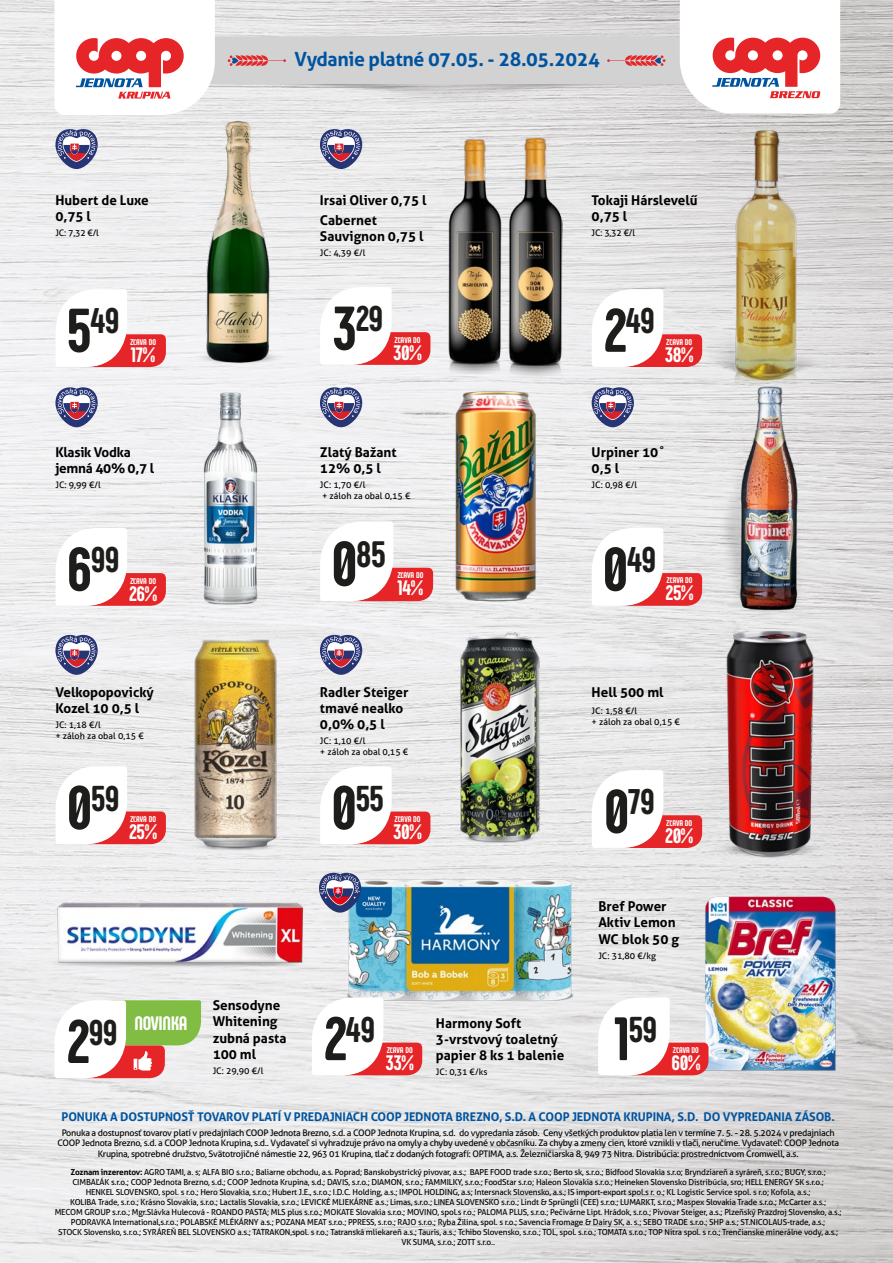
<style>
.page{position:relative;width:893px;height:1263px;background:#fff}
.page>*{position:absolute;margin:0;border:0;box-sizing:border-box;transform-origin:0 0}
.t1{font:800 61.2px "Phenomena";color:#1d1d1b}
.t2{font:800 36.6px "Phenomena";color:#1d1d1b}
.t3{font:800 35.7px "Phenomena";letter-spacing:-.02em;color:#1d1d1b}
.t4{font:800 20.85px "Phenomena";letter-spacing:-.02em;color:#fff}
.t5{font:700 19.5px "Aller";letter-spacing:-.02em;color:#00549f}
.t6{font:800 19.5px "Phenomena";letter-spacing:-.02em;color:#fff}
.t7{font:700 13.5px/16.2px "Aller";color:#000}
.t8{font:700 13.5px/16.2px "Aller";letter-spacing:-.02em;color:#000}
.t9{font:700 12px "Aller";letter-spacing:-.01em;color:#00549f}
.t10{font:9px/10.8px "Aller";letter-spacing:-.03em;color:#000;text-align:center}
.t11{font:9px/10.8px "Aller";color:#000}
.t12{font:800 8.4px "Phenomena";letter-spacing:-.01em;color:#fff}
.t13{font:8.25px/9.9px "Aller";letter-spacing:-.02em;color:#000;text-align:center}
.s1{font-size:61.2px}
.s2{font-size:61.2px;color:#1d1d1b}
.s3{font-size:35.7px;color:#1d1d1b}
.s4{font-size:62.7px}
.s5{font-weight:700}
</style>
<div class="page">
<img style="left:0;top:0;width:893px;height:1263px">
<img style="left:42px;top:873px;width:287px;height:111px">
<img style="left:329px;top:859px;width:259px;height:152px">
<img style="left:653px;top:379px;width:217px;height:236px">
<svg style="left:54px;top:0;width:786px;height:115px"></svg>
<svg style="left:592px;top:528px;width:110px;height:78px"></svg>
<img style="left:176px;top:108px;width:124px;height:279px">
<img style="left:695px;top:108px;width:143px;height:296px">
<img style="left:703px;top:893px;width:135px;height:182px">
<svg style="left:56px;top:528px;width:110px;height:78px"></svg>
<svg style="left:320px;top:766px;width:111px;height:78px"></svg>
<svg style="left:56px;top:766px;width:110px;height:78px"></svg>
<svg style="left:320px;top:287px;width:111px;height:78px"></svg>
<svg style="left:592px;top:770px;width:110px;height:78px"></svg>
<svg style="left:56px;top:289px;width:110px;height:78px"></svg>
<svg style="left:592px;top:289px;width:110px;height:78px"></svg>
<svg style="left:55px;top:635px;width:43px;height:40px"></svg>
<svg style="left:320px;top:635px;width:42px;height:40px"></svg>
<svg style="left:320px;top:129px;width:42px;height:40px"></svg>
<svg style="left:55px;top:387px;width:43px;height:40px"></svg>
<svg style="left:320px;top:387px;width:42px;height:40px"></svg>
<svg style="left:592px;top:387px;width:42px;height:40px"></svg>
<svg style="left:55px;top:129px;width:43px;height:40px"></svg>
<img style="left:436px;top:615px;width:134px;height:250px">
<img style="left:443px;top:136px;width:64px;height:237px">
<img style="left:706px;top:619px;width:128px;height:246px">
<img style="left:188px;top:627px;width:95px;height:232px">
<img style="left:509px;top:139px;width:53px;height:239px">
<img style="left:187px;top:378px;width:87px;height:242px">
<svg style="left:320px;top:521px;width:113px;height:80px"></svg>
<svg style="left:312px;top:997px;width:110px;height:78px"></svg>
<svg style="left:598px;top:997px;width:111px;height:78px"></svg>
<svg style="left:319px;top:873px;width:42px;height:40px"></svg>
<img style="left:452px;top:387px;width:87px;height:219px">
<svg style="left:55px;top:1000px;width:146px;height:78px"></svg>
<h3 class="t5" style="left:294px;top:47px;width:307px">Vydanie platné 07.05. - 28.05.2024</h3>
<h3 class="t7" style="left:55px;top:191px;width:95px">Hubert de Luxe<br>0,75 l</h3>
<p class="t10" style="left:55px;top:227px;width:45px">JC: 7,32 €/l</p>
<h3 class="t3" style="left:67px;top:298px;width:54px"><span class="s1">5</span>49</h3>
<p class="t12" style="left:130px;top:336px;width:28px">ZĽAVA DO</p>
<h3 class="t4" style="left:131px;top:342px;width:26px">17%</h3>
<h3 class="t8" style="left:55px;top:444px;width:100px">Klasik Vodka jemná 40% 0,7 l</h3>
<p class="t10" style="left:55px;top:479px;width:47px">JC: 9,99 €/l</p>
<h3 class="t3" style="left:67px;top:537px;width:54px"><span class="s1">6</span>99</h3>
<p class="t12" style="left:130px;top:575px;width:28px">ZĽAVA DO</p>
<h3 class="t4" style="left:129px;top:580px;width:30px">26%</h3>
<h3 class="t7" style="left:55px;top:684px;width:100px">Velkopopovický<br>Kozel 10 0,5 l</h3>
<p class="t11" style="left:55px;top:719px;width:90px">JC: 1,18 €/l<br>+ záloh za obal 0,15 €</p>
<h3 class="t3" style="left:91px;top:775px;width:30px">59</h3>
<h1 class="t1" style="left:67px;top:769px;width:27px">0</h1>
<p class="t12" style="left:130px;top:814px;width:28px">ZĽAVA DO</p>
<h3 class="t4" style="left:129px;top:819px;width:29px">25%</h3>
<h3 class="t6" style="left:67px;top:1011px;width:122px"><span class="s2">2</span><span class="s3">99</span> NOVINKA</h3>
<h3 class="t7" style="left:213px;top:997px;width:75px">Sensodyne<br>Whitening zubná pasta<br>100 ml</h3>
<p class="t10" style="left:213px;top:1065px;width:52px">JC: 29,90 €/l</p>
<h3 class="t7" style="left:320px;top:189px;width:108px;line-height:20.4px">Irsai Oliver 0,75 l<br>Cabernet</h3>
<h3 class="t7" style="left:320px;top:228px;width:105px">Sauvignon 0,75 l</h3>
<p class="t10" style="left:320px;top:248px;width:47px">JC: 4,39 €/l</p>
<h3 class="t3" style="left:332px;top:296px;width:53px"><span class="s1">3</span>29</h3>
<p class="t12" style="left:395px;top:334px;width:28px">ZĽAVA DO</p>
<h3 class="t4" style="left:393px;top:339px;width:30px">30%</h3>
<h3 class="t7" style="left:320px;top:444px;width:78px">Zlatý Bažant<br>12% 0,5 l</h3>
<p class="t11" style="left:320px;top:479px;width:92px">JC: 1,70 €/l<br>+ záloh za obal 0,15 €</p>
<h2 class="t2" style="left:331px;top:531px;width:56px"><span class="s4">0</span>85</h2>
<p class="t12" style="left:397px;top:570px;width:28px">ZĽAVA DO</p>
<h3 class="t4" style="left:398px;top:575px;width:27px">14%</h3>
<h3 class="t7" style="left:592px;top:191px;width:107px">Tokaji Hárslevelű<br>0,75 l</h3>
<p class="t10" style="left:592px;top:227px;width:45px">JC: 3,32 €/l</p>
<h3 class="t3" style="left:604px;top:298px;width:53px"><span class="s1">2</span>49</h3>
<p class="t12" style="left:666px;top:336px;width:28px">ZĽAVA DO</p>
<h3 class="t4" style="left:665px;top:342px;width:30px">38%</h3>
<h3 class="t7" style="left:592px;top:444px;width:75px">Urpiner 10˚<br>0,5 l</h3>
<p class="t10" style="left:592px;top:479px;width:47px">JC: 0,98 €/l</p>
<h3 class="t3" style="left:603px;top:537px;width:55px"><span class="s1">0</span>49</h3>
<p class="t12" style="left:667px;top:575px;width:28px">ZĽAVA DO</p>
<h3 class="t4" style="left:666px;top:580px;width:29px">25%</h3>
<h3 class="t7" style="left:320px;top:684px;width:90px">Radler Steiger tmavé nealko<br>0,0% 0,5 l</h3>
<p class="t11" style="left:320px;top:735px;width:90px">JC: 1,10 €/l<br>+ záloh za obal 0,15 €</p>
<h3 class="t7" style="left:592px;top:684px;width:73px">Hell 500 ml</h3>
<p class="t11" style="left:592px;top:706px;width:90px">JC: 1,58 €/l<br>+ záloh za obal 0,15 €</p>
<h3 class="t3" style="left:331px;top:776px;width:54px"><span class="s1">0</span>55</h3>
<p class="t12" style="left:395px;top:814px;width:28px">ZĽAVA DO</p>
<h3 class="t4" style="left:393px;top:819px;width:30px">30%</h3>
<h3 class="t3" style="left:604px;top:779px;width:52px"><span class="s1">0</span>79</h3>
<p class="t12" style="left:666px;top:817px;width:28px">ZĽAVA DO</p>
<h3 class="t4" style="left:665px;top:823px;width:30px">20%</h3>
<h3 class="t7" style="left:598px;top:898px;width:82px">Bref Power<br>Aktiv Lemon<br>WC blok 50 g</h3>
<p class="t10" style="left:598px;top:950px;width:59px">JC: 31,80 €/kg</p>
<h3 class="t3" style="left:346px;top:1007px;width:31px">49</h3>
<h1 class="t1" style="left:324px;top:1000px;width:25px">2</h1>
<p class="t12" style="left:387px;top:1044px;width:28px">ZĽAVA DO</p>
<h3 class="t4" style="left:385px;top:1049px;width:30px">33%</h3>
<h3 class="t7" style="left:436px;top:1015px;width:130px">Harmony Soft<br>3-vrstvový toaletný papier 8 ks 1 balenie</h3>
<p class="t10" style="left:436px;top:1066px;width:53px">JC: 0,31 €/ks</p>
<h3 class="t3" style="left:614px;top:1007px;width:45px"><span class="s1">1</span>59</h3>
<p class="t12" style="left:673px;top:1044px;width:28px">ZĽAVA DO</p>
<h3 class="t4" style="left:672px;top:1049px;width:30px">60%</h3>
<h3 class="t9" style="left:61px;top:1109px;width:775px">PONUKA A DOSTUPNOSŤ TOVAROV PLATÍ V PREDAJNIACH COOP JEDNOTA BREZNO, S.D. A COOP JEDNOTA KRUPINA, S.D. DO VYPREDANIA ZÁSOB.</h3>
<p class="t10" style="left:57px;top:1127px;width:783px">Ponuka a dostupnosť tovarov platí v predajniach COOP Jednota Brezno, s.d. a COOP Jednota Krupina, s.d. do vypredania zásob. Ceny všetkých produktov platia len v termíne 7. 5. - 28. 5.2024 v predajniach<br>COOP Jednota Brezno, s.d. a COOP Jednota Krupina, s.d.. Vydavateľ si vyhradzuje právo na omyly a chyby uvedené v občasníku. Za chyby a zmeny cien, ktoré vznikli v tlači, neručíme. Vydavateľ: COOP Jednota<br>Krupina, spotrebné družstvo, Svätotrojičné námestie 22, 963 01 Krupina, tlač z dodaných fotografí: OPTIMA, a.s. Železničiarska 8, 949 73 Nitra. Distribúcia: prostredníctvom Cromwell, a.s.</p>
<p class="t13" style="left:55px;top:1167px;width:788px"><span class="s5">Zoznam inzerentov:</span> AGRO TAMI, a. s; ALFA BIO s.r.o.; Baliarne obchodu, a.s. Poprad; Banskobystrický pivovar, a.s.; BAPE FOOD trade s.r.o.; Berto sk, s.r.o.; Bidfood Slovakia s.r.o; Bryndziareň a syráreň, s.r.o.; BUGY, s.r.o.; CIMBAĽÁK s.r.o.; COOP Jednota Brezno, s.d.; COOP Jednota Krupina, s.d.; DAVIS, s.r.o.; DIAMON, s.r.o.; FAMMILKY, s.r.o.; FoodStar s.r.o; Haleon Slovakia s.r.o.; Heineken Slovensko Distribúcia, sro; HELL ENERGY SK s.r.o.;<br>HENKEL SLOVENSKO, spol. s r.o.; Hero Slovakia, s.r.o.; Hubert J.E., s.r.o.; I.D.C. Holding, a.s.; IMPOL HOLDING, a.s; Intersnack Slovensko, a.s.; IS import-export spol.s r. o.; KL Logistic Service spol. s r.o; Kofola, a.s.;<br>KOLIBA Trade, s.r.o.; Krásno Slovakia, s.r.o.; Lactalis Slovakia, s.r.o.; LEVICKÉ MLIEKÁRNE a.s.; Limas, s.r.o.; LINEA SLOVENSKO s.r.o.; Lindt &amp; Sprüngli (CEE) s.r.o.; LUMARKT, s.r.o.; Maspex Slovakia Trade s.r.o.; McCarter a.s.;<br>MECOM GROUP s.r.o.; Mgr.Slávka Hulecová - ROANDO PASTA; MLS plus s.r.o.; MOKATE Slovakia s.r.o.; MOVINO, spol.s r.o.; PALOMA PLUS, s.r.o.; Pečivárne Lipt. Hrádok, s.r.o.; Pivovar Steiger, a.s.; Plzeňský Prazdroj Slovensko, a.s.; PODRAVKA International,s.r.o.; POLABSKÉ MLÉKÁRNY a.s.; POZANA MEAT s.r.o.; PPRESS, s.r.o.; RAJO s.r.o.; Ryba Žilina, spol. s r.o.; Savencia Fromage &amp; Dairy SK, a. s.; SEBO TRADE s.r.o.; SHP a.s.; ST.NICOLAUS-trade, a.s.;<br>STOCK Slovensko, s.r.o.; SYRÁREŇ BEL SLOVENSKO a.s.; TATRAKON,spol. s r.o.; Tatranská mliekareň a.s.; Tauris, a.s.; Tchibo Slovensko, s.r.o.; TOL, spol. s.r.o.; TOMATA s.r.o.; TOP Nitra spol. s r.o.; Trenčianske minerálne vody, a.s.; VK SUMA, s.r.o.; ZOTT s.r.o..</p>
</div>
